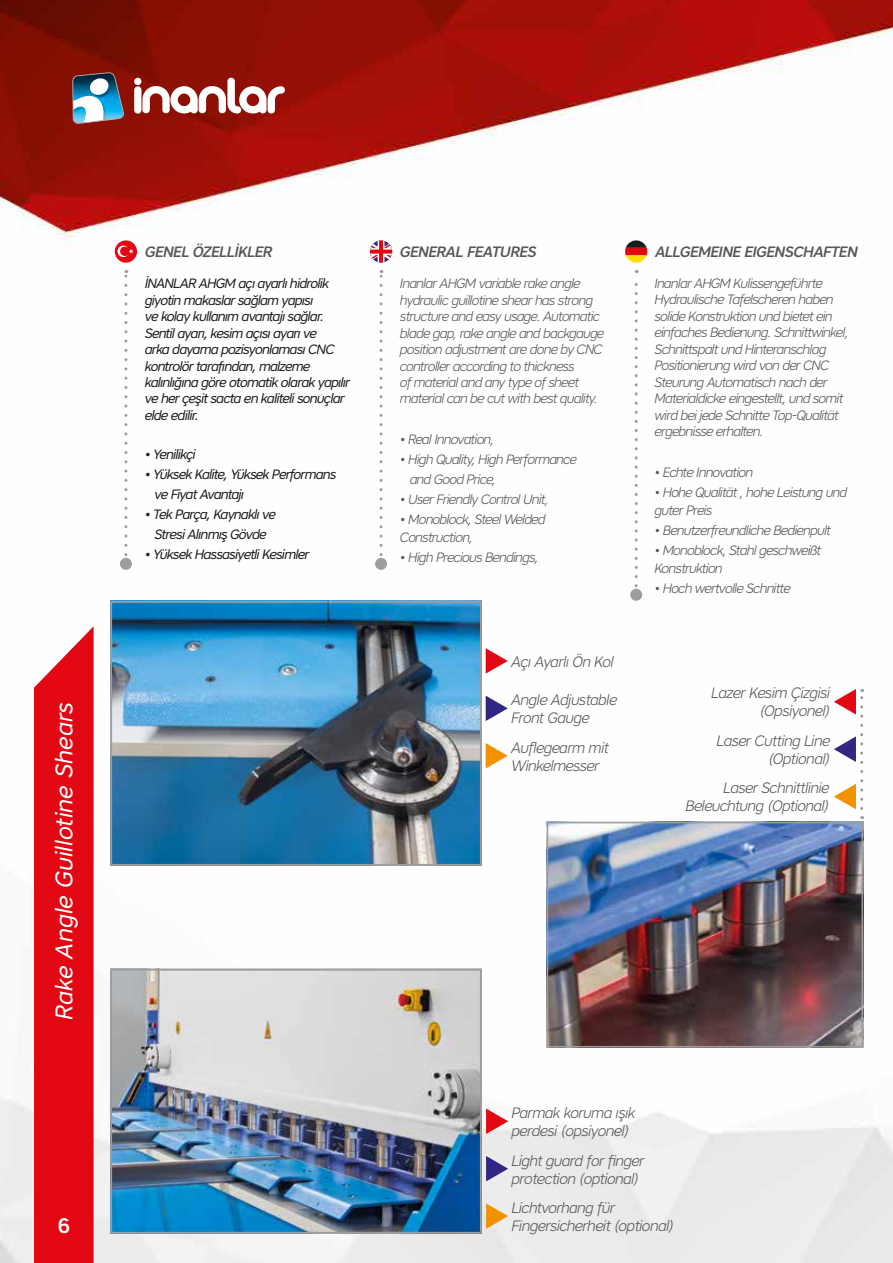
<style>
.page{position:relative;width:893px;height:1263px;background:#fff}
.page>*{position:absolute;margin:0;border:0;box-sizing:border-box;transform-origin:0 0}
.t1{font:italic 24px "Core Sans A45";color:#fff}
.t2{font:500 21px "Core Sans A55";color:#fff}
.t3{font:italic 300 15px/18px "Core Sans A35";letter-spacing:-.04em;color:#575756}
.t4{font:italic 500 15px "Core Sans A55";letter-spacing:-.04em;color:#575756}
.t5{font:italic 300 13.5px/16.5px "Core Sans A35";letter-spacing:-.06em;color:#575756}
.t6{font:italic 13.5px/16.5px "Core Sans A45";letter-spacing:-.06em;color:#1d1d1b}
</style>
<div class="page">
<img style="left:0;top:0;width:893px;height:1263px">
<img style="left:550px;top:825px;width:310px;height:219px">
<div style="left:547px;top:822px;width:316px;height:225px;border:2px solid #9d9d9c"></div>
<img style="left:113px;top:604px;width:366px;height:259px">
<div style="left:110px;top:601px;width:372px;height:265px;border:2px solid #9d9d9c"></div>
<img style="left:113px;top:972px;width:366px;height:259px">
<div style="left:110px;top:969px;width:372px;height:265px;border:2px solid #9d9d9c"></div>
<svg style="left:486px;top:648px;width:22px;height:26px"></svg>
<svg style="left:486px;top:1108px;width:22px;height:26px"></svg>
<svg style="left:486px;top:696px;width:22px;height:25px"></svg>
<svg style="left:486px;top:1156px;width:22px;height:25px"></svg>
<svg style="left:486px;top:743px;width:22px;height:25px"></svg>
<svg style="left:486px;top:1203px;width:22px;height:26px"></svg>
<div style="left:34px;top:626px;width:60px;height:637px;background:#e30613"></div>
<svg style="left:134px;top:78px;width:151px;height:36px"></svg>
<svg style="left:72px;top:72px;width:52px;height:52px"></svg>
<svg style="left:124px;top:270px;width:3px;height:285px"></svg>
<div style="left:120px;top:558px;width:12px;height:12px;background:#9d9d9c;border-radius:50%"></div>
<svg style="left:380px;top:270px;width:3px;height:285px"></svg>
<div style="left:375px;top:558px;width:12px;height:12px;background:#9d9d9c;border-radius:50%"></div>
<svg style="left:635px;top:270px;width:3px;height:316px"></svg>
<div style="left:630px;top:589px;width:12px;height:12px;background:#9d9d9c;border-radius:50%"></div>
<svg style="left:114px;top:239px;width:24px;height:25px"></svg>
<svg style="left:625px;top:239px;width:22px;height:25px"></svg>
<svg style="left:369px;top:239px;width:24px;height:25px"></svg>
<svg style="left:834px;top:689px;width:29px;height:120px"></svg>
<h1 class="t1" style="left:49px;top:1020px;width:320px;rotate:-90deg">Rake Angle Guillotine Shears</h1>
<h2 class="t2" style="left:57px;top:1212px;width:14px">6</h2>
<p class="t4" style="left:145px;top:242px;width:129px">GENEL ÖZELLİKLER</p>
<p class="t4" style="left:400px;top:242px;width:138px">GENERAL FEATURES</p>
<p class="t4" style="left:655px;top:242px;width:204px">ALLGEMEINE EIGENSCHAFTEN</p>
<p class="t6" style="left:145px;top:275px;width:207px">İNANLAR AHGM açı ayarlı hidrolik giyotin makaslar sağlam yapısı<br>ve kolay kullanım avantajı sağlar.<br>Sentil ayarı, kesim açısı ayarı ve<br>arka dayama pozisyonlaması CNC kontrolör tarafından, malzeme kalınlığına göre otomatik olarak yapılır ve her çeşit sacta en kaliteli sonuçlar elde edilir.</p>
<p class="t6" style="left:145px;top:445px;width:52px">• Yenilikçi</p>
<p class="t6" style="left:155px;top:464px;width:184px;line-height:20.1px;text-indent:-10px">• Yüksek Kalite, Yüksek Performans ve Fiyat Avantajı</p>
<p class="t6" style="left:145px;top:504px;width:133px;line-height:20.1px;text-align:center">• Tek Parça, Kaynaklı ve<br>Stresi Alınmış Gövde</p>
<p class="t6" style="left:145px;top:546px;width:166px">• Yüksek Hassasiyetli Kesimler</p>
<p class="t5" style="left:400px;top:275px;width:206px">Inanlar AHGM variable rake angle hydraulic guillotine shear has strong structure and easy usage. Automatic blade gap, rake angle and backgauge position adjustment are done by CNC controller according to thickness<br>of material and any type of sheet material can be cut with best quality.</p>
<p class="t5" style="left:400px;top:430px;width:96px">• Real Innovation,</p>
<p class="t5" style="left:410px;top:449px;width:169px;line-height:20.1px;text-indent:-10px">• High Quality, High Performance and Good Price,</p>
<p class="t5" style="left:400px;top:491px;width:150px">• User Friendly Control Unit,</p>
<p class="t5" style="left:400px;top:510px;width:147px;line-height:18px">• Monoblock, Steel Welded<br>Construction,</p>
<p class="t5" style="left:400px;top:549px;width:140px">• High Precious Bendings,</p>
<p class="t3" style="left:511px;top:652px;width:104px">Açı Ayarlı Ön Kol</p>
<p class="t3" style="left:511px;top:691px;width:108px">Angle Adjustable<br>Front Gauge</p>
<p class="t3" style="left:511px;top:738px;width:99px">Auflegearm mit<br>Winkelmesser</p>
<p class="t5" style="left:655px;top:275px;width:196px">Inanlar AHGM Kulissengeführte Hydraulische Tafelscheren haben solide Konstruktion und bietet ein einfaches Bedienung. Schnittwinkel, Schnittspalt und Hinteranschlag Positionierung wird von der CNC Steurung Automatisch nach der Materialdicke eingestellt, und somit wird bei jede Schnitte Top-Qualität ergebnisse erhalten.</p>
<p class="t5" style="left:655px;top:463px;width:100px">• Echte Innovation</p>
<p class="t5" style="left:655px;top:483px;width:194px;line-height:18px">• Hohe Qualität , hohe Leistung und guter Preis</p>
<p class="t5" style="left:655px;top:522px;width:178px">• Benutzerfreundliche Bedienpult</p>
<p class="t5" style="left:655px;top:541px;width:168px;line-height:18px">• Monoblock, Stahl geschweißt<br>Konstruktion</p>
<p class="t5" style="left:655px;top:580px;width:138px">• Hoch wertvolle Schnitte</p>
<p class="t3" style="left:711px;top:683px;width:121px;text-align:right">Lazer Kesim Çizgisi (Opsiyonel)</p>
<p class="t3" style="left:716px;top:731px;width:115px;text-align:right">Laser Cutting Line (Optional)</p>
<p class="t3" style="left:685px;top:778px;width:145px;text-align:right">Laser Schnittlinie<br>Beleuchtung (Optional)</p>
<p class="t3" style="left:512px;top:1103px;width:125px">Parmak koruma ışık perdesi (opsiyonel)</p>
<p class="t3" style="left:512px;top:1151px;width:134px">Light guard for finger protection (optional)</p>
<p class="t3" style="left:512px;top:1199px;width:164px">Lichtvorhang für<br>Fingersicherheit (optional)</p>
</div>
